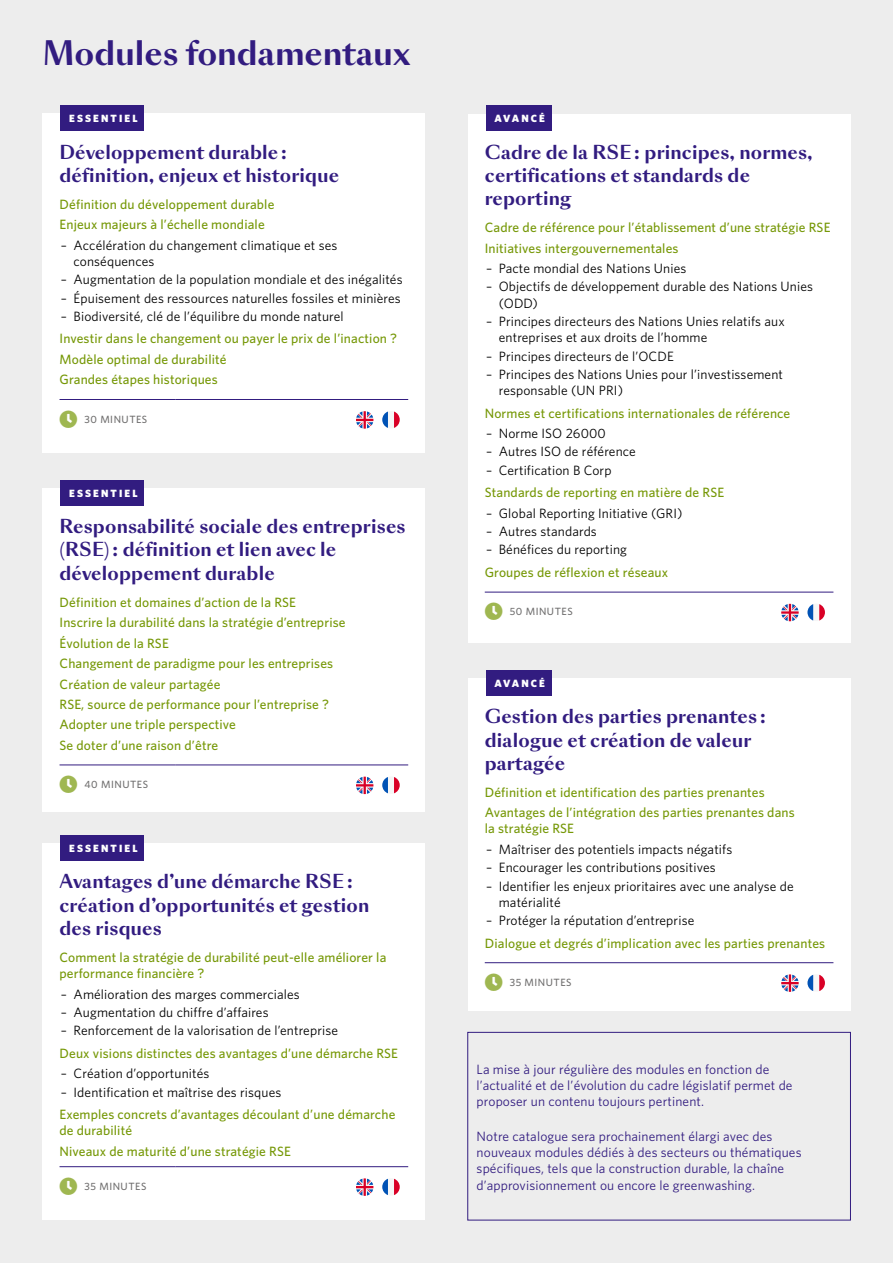
<style>
.page{position:relative;width:893px;height:1263px;background:#ededed}
.page>*{position:absolute;margin:0;border:0;box-sizing:border-box;transform-origin:0 0}
.t1{font:700 31.5px "Sang Bleu Sans";color:#321c80}
.t2{font:700 18px/23.4px "Sang Bleu Sans";letter-spacing:.01em;color:#321c80}
.t3{font:500 13.5px/20.4px "Whitney HTF";letter-spacing:.01em;color:#769807}
.t4{font:13.5px/16.2px "Whitney HTF";letter-spacing:.01em;color:#000}
.t5{font:13.5px/16.2px "Whitney HTF";letter-spacing:.01em;color:#321c80}
.t6{font:500 10.5px "Whitney HTF";letter-spacing:.05em;color:#706f6f}
.t7{font:900 10.5px "Whitney HTF";letter-spacing:.2em;color:#fff}
</style>
<div class="page">
<div style="left:43px;top:114px;width:382px;height:339px;background:#fff"></div>
<div style="left:61px;top:105px;width:83px;height:26px;background:#321c80"></div>
<hr style="left:60px;top:399px;width:116px;height:1px;background:#321c80">
<hr style="left:176px;top:399px;width:232px;height:1px;background:#321c80">
<svg style="left:356px;top:411px;width:17px;height:18px"></svg>
<div style="left:382px;top:411px;width:18px;height:17px;background:#f6f6f6;border-radius:50%"></div>
<svg style="left:394px;top:411px;width:6px;height:17px"></svg>
<svg style="left:382px;top:411px;width:6px;height:17px"></svg>
<div style="left:43px;top:488px;width:382px;height:324px;background:#fff"></div>
<div style="left:61px;top:480px;width:83px;height:25px;background:#321c80"></div>
<hr style="left:60px;top:765px;width:116px;height:1px;background:#321c80">
<hr style="left:176px;top:765px;width:232px;height:1px;background:#321c80">
<svg style="left:356px;top:777px;width:17px;height:17px"></svg>
<div style="left:382px;top:776px;width:18px;height:18px;background:#f6f6f6;border-radius:50%"></div>
<svg style="left:394px;top:777px;width:6px;height:16px"></svg>
<svg style="left:382px;top:777px;width:6px;height:16px"></svg>
<div style="left:468px;top:114px;width:382px;height:528px;background:#fff"></div>
<div style="left:486px;top:105px;width:65px;height:26px;background:#321c80"></div>
<hr style="left:485px;top:592px;width:116px;height:1px;background:#321c80">
<hr style="left:601px;top:592px;width:232px;height:1px;background:#321c80">
<svg style="left:781px;top:604px;width:18px;height:17px"></svg>
<svg style="left:807px;top:604px;width:18px;height:17px"></svg>
<svg style="left:819px;top:604px;width:6px;height:16px"></svg>
<svg style="left:807px;top:604px;width:6px;height:16px"></svg>
<div style="left:468px;top:678px;width:382px;height:333px;background:#fff"></div>
<div style="left:486px;top:670px;width:65px;height:25px;background:#321c80"></div>
<hr style="left:485px;top:962px;width:116px;height:1px;background:#321c80">
<hr style="left:601px;top:962px;width:232px;height:1px;background:#321c80">
<svg style="left:781px;top:974px;width:18px;height:18px"></svg>
<svg style="left:807px;top:974px;width:18px;height:18px"></svg>
<svg style="left:819px;top:975px;width:6px;height:16px"></svg>
<svg style="left:807px;top:975px;width:6px;height:16px"></svg>
<div style="left:43px;top:843px;width:382px;height:377px;background:#fff"></div>
<div style="left:61px;top:835px;width:83px;height:26px;background:#321c80"></div>
<hr style="left:60px;top:1166px;width:116px;height:1px;background:#321c80">
<hr style="left:176px;top:1166px;width:232px;height:1px;background:#321c80">
<svg style="left:356px;top:1178px;width:17px;height:18px"></svg>
<div style="left:382px;top:1178px;width:18px;height:17px;background:#f6f6f6;border-radius:50%"></div>
<svg style="left:394px;top:1179px;width:6px;height:16px"></svg>
<svg style="left:382px;top:1179px;width:6px;height:16px"></svg>
<div style="left:467px;top:1032px;width:384px;height:188px;border:1px solid #321c80"></div>
<h1 class="t1" style="left:43px;top:33px;width:370px">Modules fondamentaux</h1>
<p class="t7" style="left:69px;top:112px;width:70px">ESSENTIEL</p>
<h2 class="t2" style="left:60px;top:140px;width:281px">Développement durable : définition, enjeux et historique</h2>
<p class="t3" style="left:60px;top:194px;width:216px">Définition du développement durable<br>Enjeux majeurs à l’échelle mondiale</p>
<p class="t4" style="left:74px;top:237px;width:265px;text-indent:-13px">– Accélération du changement climatique et ses conséquences</p>
<p class="t4" style="left:61px;top:271px;width:343px">– Augmentation de la population mondiale et des inégalités</p>
<p class="t4" style="left:61px;top:289px;width:341px">– Épuisement des ressources naturelles fossiles et minières</p>
<p class="t4" style="left:61px;top:308px;width:284px">– Biodiversité, clé de l’équilibre du monde naturel</p>
<p class="t3" style="left:60px;top:328px;width:339px">Investir dans le changement ou payer le prix de l’inaction ?<br>Modèle optimal de durabilité<br>Grandes étapes historiques</p>
<p class="t6" style="left:85px;top:413px;width:64px">30 MINUTES</p>
<p class="t7" style="left:69px;top:487px;width:70px">ESSENTIEL</p>
<h2 class="t2" style="left:60px;top:515px;width:348px">Responsabilité sociale des entreprises (RSE): définition et lien avec le développement durable</h2>
<p class="t3" style="left:60px;top:591px;width:288px">Définition et domaines d’action de la RSE<br>Inscrire la durabilité dans la stratégie d’entreprise Évolution de la RSE<br>Changement de paradigme pour les entreprises Création de valeur partagée<br>RSE, source de performance pour l’entreprise ?<br>Adopter une triple perspective<br>Se doter d’une raison d’être</p>
<p class="t6" style="left:85px;top:778px;width:65px">40 MINUTES</p>
<p class="t7" style="left:69px;top:842px;width:70px">ESSENTIEL</p>
<h2 class="t2" style="left:60px;top:870px;width:311px">Avantages d’une démarche RSE: création d’opportunités et gestion des risques</h2>
<p class="t3" style="left:60px;top:949px;width:328px;line-height:16.2px">Comment la stratégie de durabilité peut-elle améliorer la performance financière ?</p>
<p class="t4" style="left:61px;top:985px;width:240px">– Amélioration des marges commerciales</p>
<p class="t4" style="left:61px;top:1004px;width:209px">– Augmentation du chiffre d’affaires</p>
<p class="t4" style="left:61px;top:1022px;width:279px">– Renforcement de la valorisation de l’entreprise</p>
<p class="t3" style="left:60px;top:1042px;width:340px">Deux visions distinctes des avantages d’une démarche RSE</p>
<p class="t4" style="left:61px;top:1065px;width:150px">– Création d’opportunités</p>
<p class="t4" style="left:61px;top:1083px;width:222px">– Identification et maîtrise des risques</p>
<p class="t3" style="left:60px;top:1106px;width:337px;line-height:16.2px">Exemples concrets d’avantages découlant d’une démarche de durabilité</p>
<p class="t3" style="left:60px;top:1140px;width:233px">Niveaux de maturité d’une stratégie RSE</p>
<p class="t6" style="left:85px;top:1180px;width:63px">35 MINUTES</p>
<p class="t7" style="left:495px;top:112px;width:52px">AVANCÉ</p>
<h2 class="t2" style="left:485px;top:140px;width:329px">Cadre de la RSE: principes, normes, certifications et standards de reporting</h2>
<p class="t3" style="left:485px;top:217px;width:347px">Cadre de référence pour l’établissement d’une stratégie RSE<br>Initiatives intergouvernementales</p>
<p class="t4" style="left:486px;top:260px;width:202px">– Pacte mondial des Nations Unies</p>
<p class="t4" style="left:499px;top:278px;width:316px;text-indent:-13px">– Objectifs de développement durable des Nations Unies (ODD)</p>
<p class="t4" style="left:499px;top:313px;width:287px;text-indent:-13px">– Principes directeurs des Nations Unies relatifs aux entreprises et aux droits de l’homme</p>
<p class="t4" style="left:486px;top:347px;width:189px">– Principes directeurs de l’OCDE</p>
<p class="t4" style="left:499px;top:366px;width:286px;text-indent:-13px">– Principes des Nations Unies pour l’investissement responsable (UN PRI)</p>
<p class="t3" style="left:485px;top:402px;width:307px">Normes et certifications internationales de référence</p>
<p class="t4" style="left:486px;top:425px;width:121px">– Norme ISO 26000</p>
<p class="t4" style="left:486px;top:443px;width:151px">– Autres ISO de référence</p>
<p class="t4" style="left:486px;top:462px;width:127px">– Certification B Corp</p>
<p class="t3" style="left:485px;top:482px;width:241px">Standards de reporting en matière de RSE</p>
<p class="t4" style="left:486px;top:505px;width:198px">– Global Reporting Initiative (GRI)</p>
<p class="t4" style="left:486px;top:523px;width:112px">– Autres standards</p>
<p class="t4" style="left:486px;top:541px;width:142px">– Bénéfices du reporting</p>
<p class="t3" style="left:485px;top:562px;width:185px">Groupes de réflexion et réseaux</p>
<p class="t6" style="left:510px;top:605px;width:64px">50 MINUTES</p>
<p class="t7" style="left:495px;top:677px;width:52px">AVANCÉ</p>
<h2 class="t2" style="left:485px;top:705px;width:283px">Gestion des parties prenantes : dialogue et création de valeur partagée</h2>
<p class="t3" style="left:485px;top:781px;width:311px">Définition et identification des parties prenantes<br>Avantages de l’intégration des parties prenantes dans</p>
<p class="t3" style="left:485px;top:818px;width:91px">la stratégie RSE</p>
<p class="t4" style="left:486px;top:841px;width:248px">– Maîtriser des potentiels impacts négatifs</p>
<p class="t4" style="left:486px;top:859px;width:231px">– Encourager les contributions positives</p>
<p class="t4" style="left:499px;top:877px;width:296px;text-indent:-13px">– Identifier les enjeux prioritaires avec une analyse de matérialité</p>
<p class="t4" style="left:486px;top:912px;width:210px">– Protéger la réputation d’entreprise</p>
<p class="t3" style="left:485px;top:932px;width:342px">Dialogue et degrés d’implication avec les parties prenantes</p>
<p class="t6" style="left:510px;top:976px;width:63px">35 MINUTES</p>
<p class="t5" style="left:477px;top:1061px;width:317px">La mise à jour régulière des modules en fonction de l’actualité et de l’évolution du cadre législatif permet de proposer un contenu toujours pertinent.</p>
<p class="t5" style="left:477px;top:1128px;width:326px">Notre catalogue sera prochainement élargi avec des nouveaux modules dédiés à des secteurs ou thématiques spécifiques, tels que la construction durable, la chaîne d’approvisionnement ou encore le greenwashing.</p>
</div>
